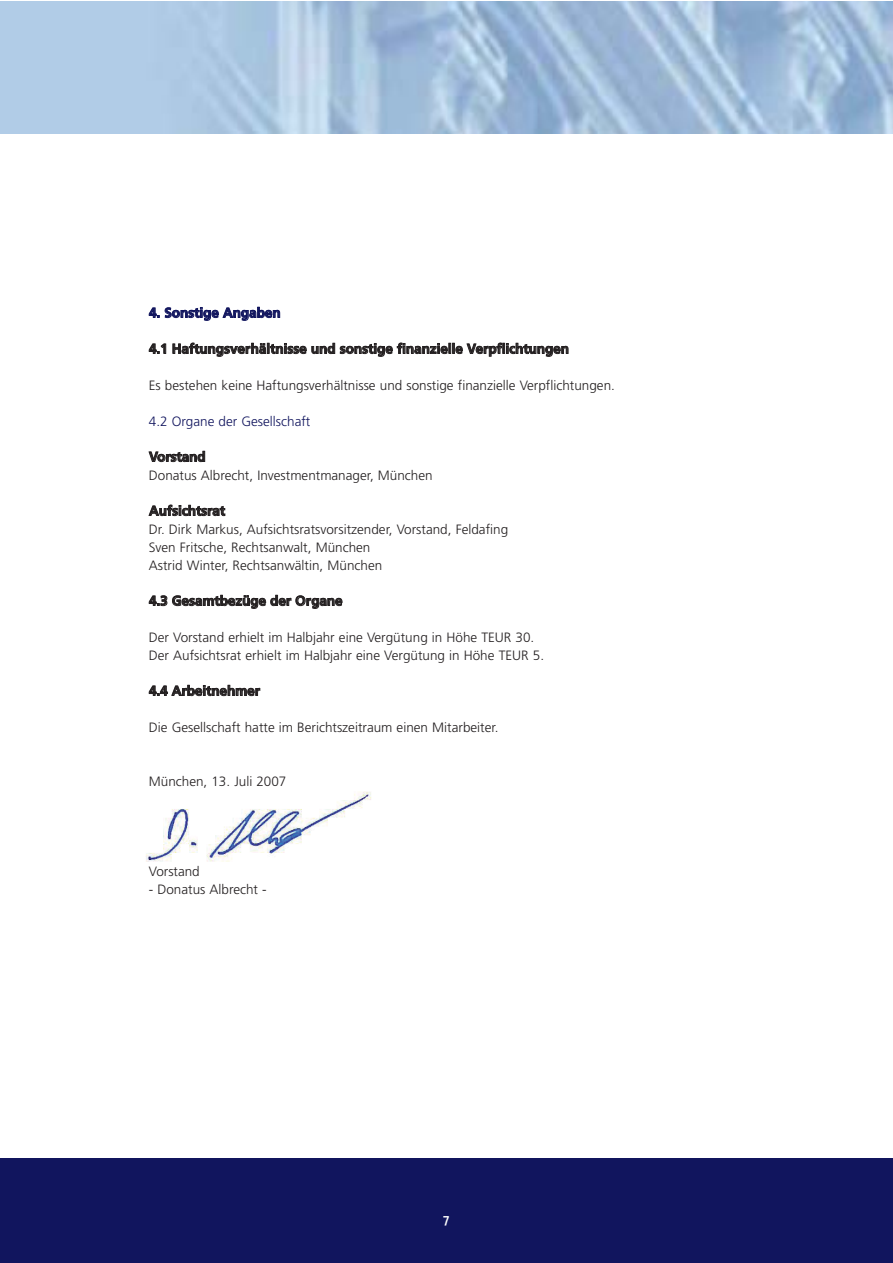
<style>
.page{position:relative;width:893px;height:1263px;background:#fff}
.page>*{position:absolute;margin:0;border:0;box-sizing:border-box;transform-origin:0 0}
.t1{font:300 13.5px/18px "Frutiger";color:#231f20}
.t2{font:700 13.5px "Frutiger";color:#231f20}
.t3{font:300 13.5px "Frutiger";color:#11155e}
.t4{font:700 13.5px "Frutiger";color:#11155e}
.t5{font:600 13.5px "The Sans";color:#fff}
</style>
<div class="page">
<div style="left:0;top:1158px;width:892px;height:105px;background:#11155e"></div>
<img style="left:0;top:1px;width:892px;height:132px">
<img style="left:146px;top:791px;width:225px;height:71px">
<p class="t4" style="left:149px;top:307px;width:133px">4. Sonstige Angaben</p>
<p class="t2" style="left:149px;top:343px;width:421px">4.1 Haftungsverhältnisse und sonstige finanzielle Verpflichtungen</p>
<p class="t1" style="left:149px;top:377px;width:468px">Es bestehen keine Haftungsverhältnisse und sonstige finanzielle Verpflichtungen.</p>
<p class="t3" style="left:149px;top:415px;width:163px">4.2 Organe der Gesellschaft</p>
<p class="t2" style="left:149px;top:451px;width:58px">Vorstand</p>
<p class="t1" style="left:149px;top:467px;width:285px">Donatus Albrecht, Investmentmanager, München</p>
<p class="t2" style="left:149px;top:505px;width:78px">Aufsichtsrat</p>
<p class="t1" style="left:149px;top:521px;width:361px">Dr. Dirk Markus, Aufsichtsratsvorsitzender, Vorstand, Feldafing<br>Sven Fritsche, Rechtsanwalt, München<br>Astrid Winter, Rechtsanwältin, München</p>
<p class="t2" style="left:149px;top:595px;width:195px">4.3 Gesamtbezüge der Organe</p>
<p class="t1" style="left:149px;top:629px;width:397px">Der Vorstand erhielt im Halbjahr eine Vergütung in Höhe TEUR 30.<br>Der Aufsichtsrat erhielt im Halbjahr eine Vergütung in Höhe TEUR 5.</p>
<p class="t2" style="left:149px;top:685px;width:112px">4.4 Arbeitnehmer</p>
<p class="t1" style="left:149px;top:719px;width:351px">Die Gesellschaft hatte im Berichtszeitraum einen Mitarbeiter.</p>
<p class="t1" style="left:149px;top:773px;width:139px">München, 13. Juli 2007</p>
<p class="t1" style="left:149px;top:863px;width:53px">Vorstand</p>
<p class="t1" style="left:149px;top:881px;width:119px">- Donatus Albrecht -</p>
<p class="t5" style="left:443px;top:1213px;width:8px">7</p>
</div>
